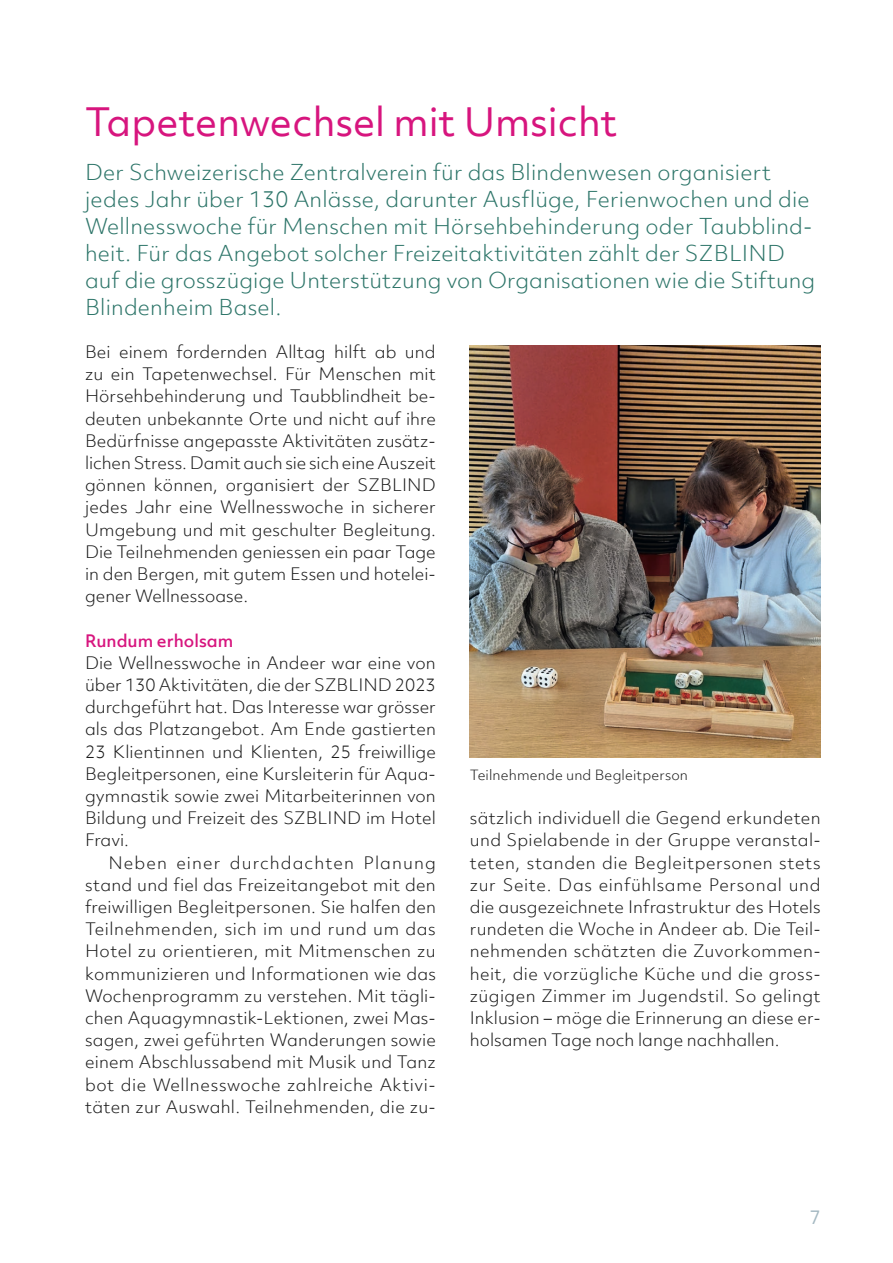
<style>
.page{position:relative;width:893px;height:1263px;background:#fff}
.page>*{position:absolute;margin:0;border:0;box-sizing:border-box;transform-origin:0 0}
.Headline{font:37.5px "Objektiv Mk 2";color:#d7157e}
.Lead{font:300 21px/27px "Objektiv Mk 2";letter-spacing:.01em;color:#2d7569}
.t1{font:18px "Objektiv Mk 2";color:#a4b8c1}
.Lauftext_block{font:300 16.5px/22.2px "Objektiv Mk 2";color:#1a1a1a;text-align:justify}
.Lauftext_block_1__Absatz{font:300 16.5px/22.2px "Objektiv Mk 2";color:#1a1a1a;text-align:justify}
.Subheadline{font:500 16.5px "Objektiv Mk 2";color:#d7157e}
.Legenden-Text{font:300 13.5px "Objektiv Mk 2";letter-spacing:.01em;color:#1a1a1a}
</style>
<div class="page">
<img style="left:470px;top:346px;width:351px;height:412px">
<p class="Headline" style="left:85px;top:96px;width:534px">Tapetenwechsel mit Umsicht</p>
<p class="Lead" style="left:85px;top:159px;width:732px">Der Schweizerische Zentralverein für das Blindenwesen organisiert jedes Jahr über 130 Anlässe, darunter Ausflüge, Ferienwochen und die Wellnesswoche für Menschen mit Hörsehbehinderung oder Taubblind&shy;heit. Für das Angebot solcher Freizeitaktivitäten zählt der SZBLIND auf die grosszügige Unterstützung von Organisationen wie die Stiftung Blindenheim Basel.</p>
<p class="Lauftext_block_1__Absatz" style="left:85px;top:341px;width:352px">Bei einem fordernden Alltag hilft ab und zu ein Tapetenwechsel. Für Menschen mit Hörsehbehinderung und Taubblindheit be&shy;deuten unbekannte Orte und nicht auf ihre Bedürfnisse angepasste Aktivitäten zusätz&shy;lichen Stress. Damit auch sie sich eine Auszeit gönnen können, organisiert der SZBLIND jedes Jahr eine Wellnesswoche in sicherer Umgebung und mit geschulter Begleitung.<br>Die Teilnehmenden geniessen ein paar Tage in den Bergen, mit gutem Essen und hotelei&shy;gener Wellnessoase.</p>
<p class="Subheadline" style="left:85px;top:629px;width:150px">Rundum erholsam</p>
<p class="Lauftext_block_1__Absatz" style="left:85px;top:651px;width:353px">Die Wellnesswoche in Andeer war eine von über 130 Aktivitäten, die der SZBLIND 2023 durchgeführt hat. Das Interesse war grösser als das Platzangebot. Am Ende gastierten 23 Klientinnen und Klienten, 25 freiwillige Begleitpersonen, eine Kursleiterin für Aqua&shy;gymnastik sowie zwei Mitarbeiterinnen von Bildung und Freizeit des SZBLIND im Hotel Fravi.</p>
<p class="Lauftext_block" style="left:85px;top:851px;width:352px;text-indent:23px">Neben einer durchdachten Planung stand und fiel das Freizeitangebot mit den freiwilligen Begleitpersonen. Sie halfen den Teilnehmenden, sich im und rund um das Hotel zu orientieren, mit Mitmenschen zu kommunizieren und Informationen wie das Wochenprogramm zu verstehen. Mit tägli&shy;chen Aquagymnastik-Lektionen, zwei Mas&shy;sagen, zwei geführten Wanderungen sowie einem Abschlussabend mit Musik und Tanz bot die Wellnesswoche zahlreiche Aktivi&shy;täten zur Auswahl. Teilnehmenden, die zu-</p>
<p class="Legenden-Text" style="left:470px;top:765px;width:220px">Teilnehmende und Begleitperson</p>
<p class="Lauftext_block" style="left:470px;top:807px;width:352px">sätzlich individuell die Gegend erkundeten und Spielabende in der Gruppe veranstal&shy;teten, standen die Begleitpersonen stets zur Seite. Das einfühlsame Personal und die ausgezeichnete Infrastruktur des Hotels rundeten die Woche in Andeer ab. Die Teil&shy;nehmenden schätzten die Zuvorkommen&shy;heit, die vorzügliche Küche und die gross&shy;zügigen Zimmer im Jugendstil. So gelingt Inklusion – möge die Erinnerung an diese er&shy;holsamen Tage noch lange nachhallen.</p>
<p class="t1" style="left:809px;top:1205px;width:13px">7</p>
</div>
